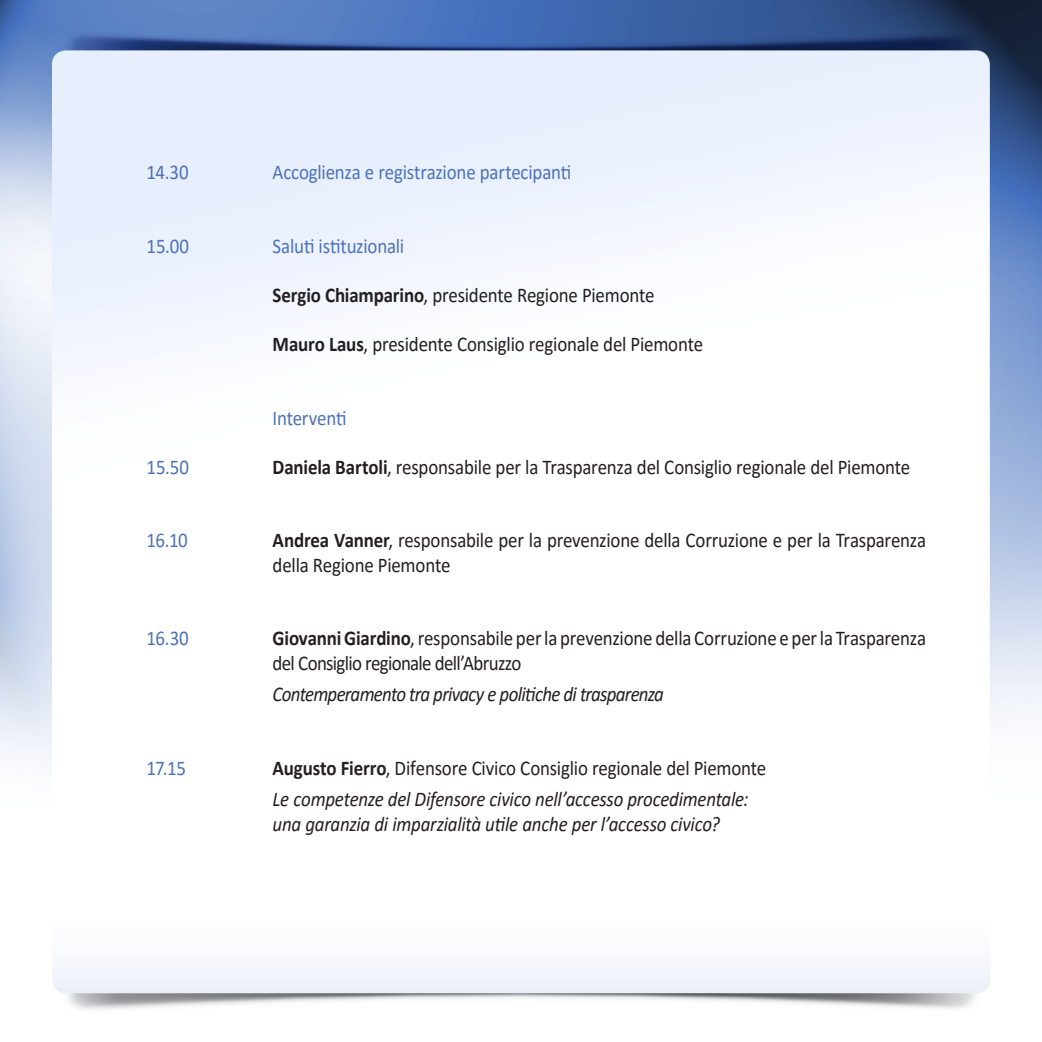
<style>
.page{position:relative;width:1042px;height:1042px;background:#fff}
.page>*{position:absolute;margin:0;border:0;box-sizing:border-box;transform-origin:0 0}
.t1{font:21px "Calibri";letter-spacing:-.01em;color:#231f20;scale:.9 1}
.t2{font:italic 21px "Calibri";letter-spacing:-.015em;color:#231f20;scale:.9 1}
.t3{font:21px "Calibri";letter-spacing:-.01em;color:#4d72b8;scale:.9 1}
.t4{font:italic 21px "Calibri";letter-spacing:-.04em;color:#231f20;scale:.9 1}
.t5{font:21px "Calibri";letter-spacing:-.035em;color:#231f20;scale:.9 1}
.s1{font-weight:700}
</style>
<div class="page">
<img style="left:0;top:0;width:1042px;height:1010px">
<p class="t3" style="left:147px;top:158px;width:48px">14.30</p>
<p class="t3" style="left:273px;top:158px;width:333px">Accoglienza e registrazione partecipanti</p>
<p class="t3" style="left:147px;top:231px;width:49px">15.00</p>
<p class="t3" style="left:273px;top:231px;width:148px">Saluti istituzionali</p>
<p class="t1" style="left:273px;top:280px;width:426px"><span class="s1">Sergio Chiamparino</span>, presidente Regione Piemonte</p>
<p class="t1" style="left:273px;top:329px;width:480px"><span class="s1">Mauro Laus</span>, presidente Consiglio regionale del Piemonte</p>
<p class="t3" style="left:273px;top:403px;width:84px">Interventi</p>
<p class="t3" style="left:147px;top:452px;width:49px">15.50</p>
<p class="t1" style="left:273px;top:452px;width:710px"><span class="s1">Daniela Bartoli</span>, responsabile per la Trasparenza del Consiglio regionale del Piemonte</p>
<p class="t3" style="left:147px;top:525px;width:47px">16.10</p>
<p class="t1" style="left:273px;top:525px;width:727px"><span class="s1">Andrea Vanner</span>, responsabile per la prevenzione della Corruzione e per la Trasparenza</p>
<p class="t1" style="left:273px;top:550px;width:199px">della Regione Piemonte</p>
<p class="t3" style="left:147px;top:623px;width:48px">16.30</p>
<p class="t1" style="left:273px;top:623px;width:727px"><span class="s1">Giovanni Giardino</span>, responsabile per la prevenzione della Corruzione e per la Trasparenza</p>
<p class="t5" style="left:273px;top:648px;width:278px">del Consiglio regionale dell’Abruzzo</p>
<p class="t4" style="left:273px;top:679px;width:436px">Contemperamento tra privacy e politiche di trasparenza</p>
<p class="t3" style="left:147px;top:753px;width:45px">17.15</p>
<p class="t1" style="left:273px;top:753px;width:550px"><span class="s1">Augusto Fierro</span>, Difensore Civico Consiglio regionale del Piemonte</p>
<p class="t2" style="left:273px;top:784px;width:530px">Le competenze del Difensore civico nell’accesso procedimentale:</p>
<p class="t2" style="left:273px;top:809px;width:498px">una garanzia di imparzialità utile anche per l’accesso civico?</p>
</div>
